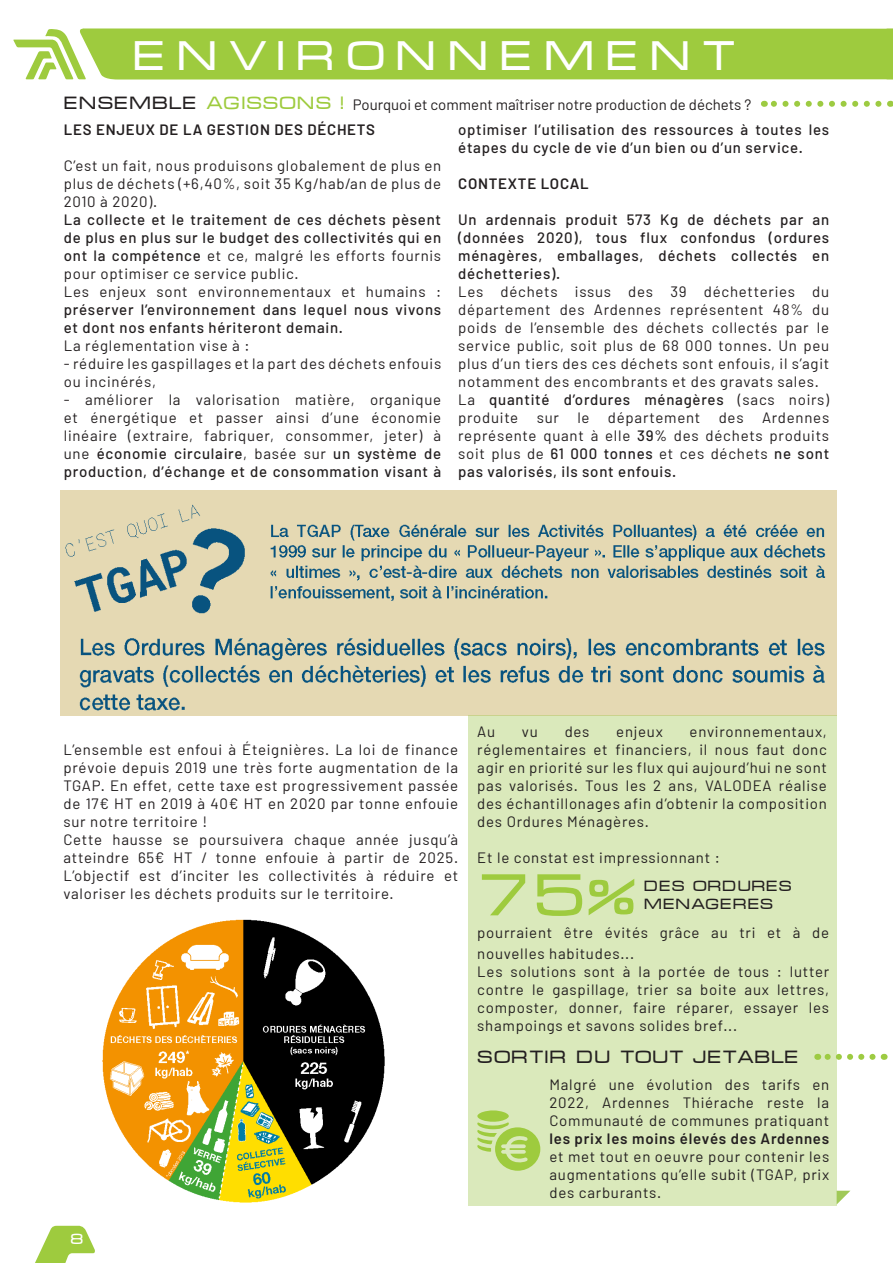
<style>
.page{position:relative;width:893px;height:1263px;background:#fff}
.page>*{position:absolute;margin:0;border:0;box-sizing:border-box;transform-origin:0 0}
.t1{font:60px "Microgramma Normal";color:#9ecb3e}
.t2{font:42px "Microgramma Normal";letter-spacing:.2em;color:#fff}
.t3{font:18px "Microgramma Normal";color:#231f20}
.t4{font:18px "Microgramma Normal";color:#9ecb3e}
.t5{font:15px/18px "Barlow";letter-spacing:.05em;color:#231f20;text-align:justify}
.t6{font:500 15px/18px "Barlow";letter-spacing:.05em;color:#231f20;text-align:justify}
.t7{font:15px "Barlow";color:#231f20}
.t8{font:600 15px "Barlow";letter-spacing:.05em;color:#231f20}
.t9{font:15px "Microgramma Normal";color:#231f20}
.t10{font:15px "Microgramma Normal";color:#fff}
.s1{color:#231f20}
.s2{font-weight:500}
.s3{font-weight:400}
.s4{font-weight:600}
</style>
<div class="page">
<svg style="left:35px;top:1226px;width:60px;height:37px"></svg>
<svg style="left:13px;top:28px;width:880px;height:52px;background:#a5cf4d"></svg>
<img style="left:61px;top:490px;width:776px;height:225px">
<div style="left:468px;top:715px;width:369px;height:490px;background:#dae9bb"></div>
<img style="left:102px;top:919px;width:283px;height:284px">
<svg style="left:837px;top:1191px;width:13px;height:13px"></svg>
<svg style="left:817px;top:1054px;width:56px;height:6px"></svg>
<svg style="left:477px;top:1110px;width:63px;height:61px"></svg>
<svg style="left:764px;top:101px;width:114px;height:6px"></svg>
<h2 class="t2" style="left:133px;top:37px;width:605px">ENVIRONNEMENT</h2>
<p class="t4" style="left:64px;top:95px;width:281px"><span class="s1">ENSEMBLE</span> AGISSONS !</p>
<p class="t7" style="left:353px;top:96px;width:400px">Pourquoi et comment maîtriser notre production de déchets ?</p>
<p class="t6" style="left:458px;top:120px;width:372px">optimiser l’utilisation des ressources à toutes les étapes du cycle de vie d’un bien ou d’un service.</p>
<p class="t8" style="left:458px;top:174px;width:132px">CONTEXTE LOCAL</p>
<p class="t6" style="left:458px;top:210px;width:372px">Un ardennais produit 573 Kg de déchets par an (données 2020), tous flux confondus (ordures ménagères, emballages, déchets collectés en déchetteries).</p>
<p class="t5" style="left:458px;top:282px;width:373px">Les déchets issus des 39 déchetteries du département des Ardennes représentent 48% du poids de l’ensemble des déchets collectés par le service public, soit plus de 68 000 tonnes. Un peu plus d’un tiers des ces déchets sont enfouis, il s’agit notamment des encombrants et des gravats sales.</p>
<p class="t5" style="left:458px;top:390px;width:373px">La <span class="s2">quantité d’ordures ménagères</span> (sacs noirs) produite sur le département des Ardennes représente quant à elle <span class="s2">39%</span> des déchets produits soit plus de <span class="s2">61 000 tonnes</span> et ces déchets <span class="s2">ne sont pas valorisés, ils sont enfouis.</span></p>
<p class="t8" style="left:64px;top:120px;width:313px">LES ENJEUX DE LA GESTION DES DÉCHETS</p>
<p class="t5" style="left:64px;top:156px;width:379px">C’est un fait, nous produisons globalement de plus en plus de déchets (+6,40%, soit 35 Kg/hab/an de plus de 2010 à 2020).</p>
<p class="t6" style="left:64px;top:210px;width:379px">La collecte et le traitement de ces déchets pèsent de plus en plus sur le budget des collectivités qui en ont la compétence <span class="s3">et ce, malgré les efforts fournis pour optimiser ce service public.</span></p>
<p class="t6" style="left:64px;top:282px;width:379px"><span class="s3">Les enjeux sont environnementaux et humains : </span>préserver l’environnement dans lequel nous vivons et dont nos enfants hériteront demain.</p>
<p class="t5" style="left:64px;top:336px;width:187px">La réglementation vise à :</p>
<p class="t5" style="left:64px;top:354px;width:379px">- réduire les gaspillages et la part des déchets enfouis ou incinérés,</p>
<p class="t5" style="left:64px;top:390px;width:379px">- améliorer la valorisation matière, organique et énergétique et passer ainsi d’une économie linéaire (extraire, fabriquer, consommer, jeter) à une <span class="s2">économie circulaire</span>, basée sur <span class="s2">un système de production, d’échange et de consommation visant à</span></p>
<p class="t5" style="left:63px;top:740px;width:396px">L’ensemble est enfoui à Éteignières. La loi de finance prévoie depuis 2019 une très forte augmentation de la TGAP. En effet, cette taxe est progressivement passée de 17€ HT en 2019 à 40€ HT en 2020 par tonne enfouie sur notre territoire !</p>
<p class="t5" style="left:63px;top:830px;width:396px">Cette hausse se poursuivera chaque année jusqu’à atteindre 65€ HT / tonne enfouie à partir de 2025.<br>L’objectif est d’inciter les collectivités à réduire et valoriser les déchets produits sur le territoire.</p>
<p class="t10" style="left:70px;top:1232px;width:15px">8</p>
<p class="t5" style="left:477px;top:722px;width:19px">Au</p>
<p class="t5" style="left:522px;top:722px;width:17px">vu</p>
<p class="t5" style="left:565px;top:722px;width:26px">des</p>
<p class="t5" style="left:616px;top:722px;width:48px">enjeux</p>
<p class="t5" style="left:477px;top:722px;width:351px;text-indent:212px">environnementaux, réglementaires et financiers, il nous faut donc agir en priorité sur les flux qui aujourd’hui ne sont pas valorisés. Tous les 2 ans, VALODEA réalise des échantillonages afin d’obtenir la composition des Ordures Ménagères.</p>
<p class="t5" style="left:477px;top:848px;width:244px">Et le constat est impressionnant :</p>
<p class="t1" style="left:477px;top:868px;width:164px">75%</p>
<p class="t9" style="left:644px;top:879px;width:150px">DES ORDURES</p>
<p class="t9" style="left:644px;top:897px;width:132px">MENAGERES</p>
<p class="t5" style="left:477px;top:921px;width:353px;line-height:21.6px">pourraient être évités grâce au tri et à de nouvelles habitudes...</p>
<p class="t5" style="left:477px;top:962px;width:353px">Les solutions sont à la portée de tous : lutter contre le gaspillage, trier sa boite aux lettres, composter, donner, faire réparer, essayer les shampoings et savons solides bref...</p>
<p class="t3" style="left:477px;top:1049px;width:324px">SORTIR DU TOUT JETABLE</p>
<p class="t5" style="left:549px;top:1075px;width:281px">Malgré une évolution des tarifs en 2022, Ardennes Thiérache reste la Communauté de communes pratiquant <span class="s4">les prix les moins élevés des Ardennes </span>et met tout en oeuvre pour contenir les augmentations qu’elle subit (TGAP, prix des carburants.</p>
</div>
